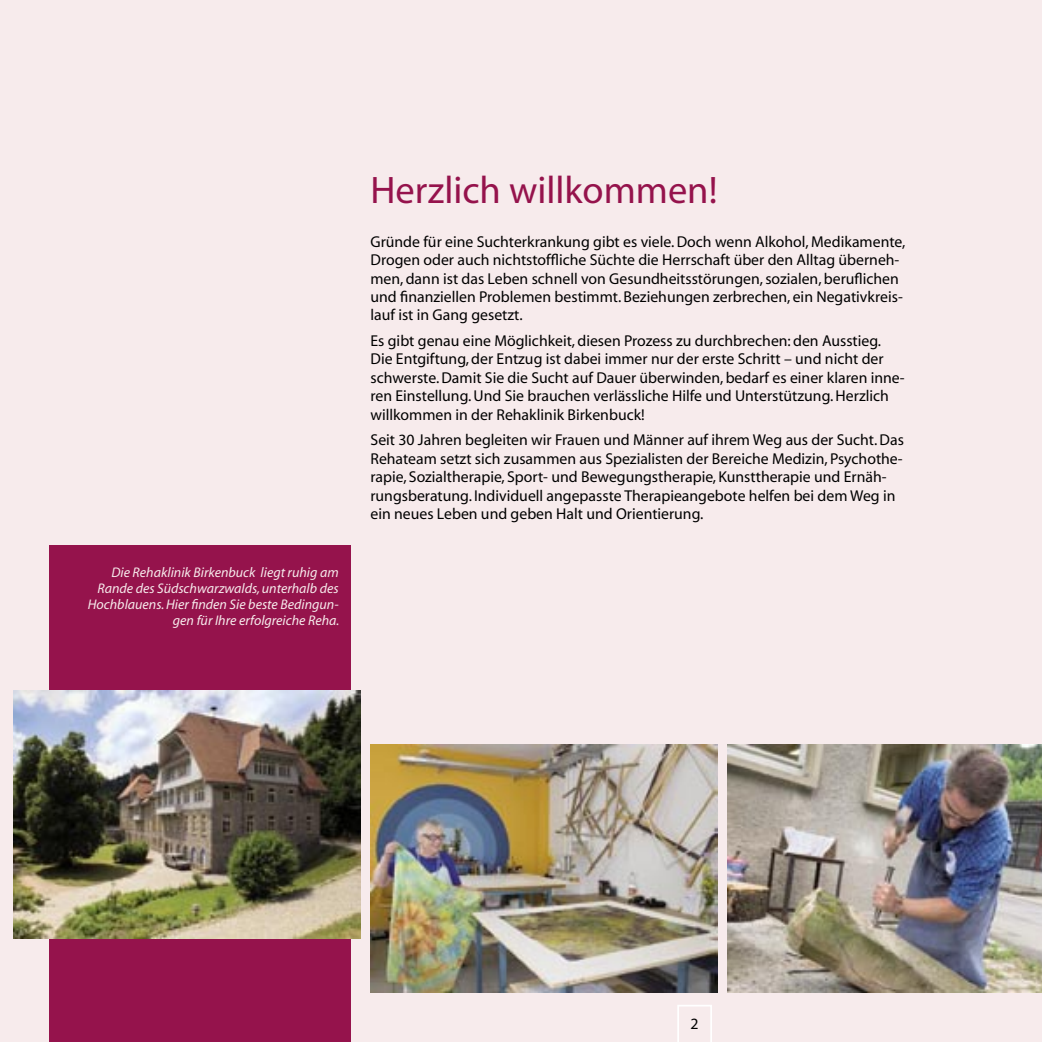
<style>
.page{position:relative;width:1042px;height:1042px;background:#f7ebec}
.page>*{position:absolute;margin:0;border:0;box-sizing:border-box;transform-origin:0 0}
.headline{font:38.5px "Myriad";color:#95134c}
.Standardtext{font:15.75px/18.4px "Myriad";color:#000}
.bildtext{font:italic 14px/15.8px "Myriad";color:#f7ebec;text-align:right}
.s1{color:#f5e8e7}
</style>
<div class="page">
<svg style="left:677px;top:1005px;width:35px;height:37px"></svg>
<div style="left:50px;top:546px;width:301px;height:496px;background:#95134c"></div>
<img style="left:370px;top:744px;width:348px;height:248px">
<img style="left:13px;top:690px;width:347px;height:248px">
<img style="left:728px;top:744px;width:314px;height:248px">
<p class="bildtext" style="left:88px;top:565px;width:253px">Die Rehaklinik Birkenbuck liegt ruhig am Rande des Südschwarzwalds, unterhalb des Hochblauens. Hier finden Sie beste Bedingun&shy;gen für Ihre erfolgreiche Reha<span class="s1">.</span></p>
<p class="headline" style="left:370px;top:171px;width:348px">Herzlich willkommen!</p>
<p class="Standardtext" style="left:370px;top:233px;width:536px">Gründe für eine Suchterkrankung gibt es viele. Doch wenn Alkohol, Medikamente, Drogen oder auch nichtstoffliche Süchte die Herrschaft über den Alltag überneh&shy;men, dann ist das Leben schnell von Gesundheitsstörungen, sozialen, beruflichen und finanziellen Problemen bestimmt. Beziehungen zerbrechen, ein Negativkreis&shy;lauf ist in Gang gesetzt.</p>
<p class="Standardtext" style="left:370px;top:332px;width:536px">Es gibt genau eine Möglichkeit, diesen Prozess zu durchbrechen: den Ausstieg.<br>Die Entgiftung, der Entzug ist dabei immer nur der erste Schritt – und nicht der schwerste. Damit Sie die Sucht auf Dauer überwinden, bedarf es einer klaren inne&shy;ren Einstellung. Und Sie brauchen verlässliche Hilfe und Unterstützung. Herzlich willkommen in der Rehaklinik Birkenbuck!</p>
<p class="Standardtext" style="left:370px;top:432px;width:535px">Seit 30 Jahren begleiten wir Frauen und Männer auf ihrem Weg aus der Sucht. Das Rehateam setzt sich zusammen aus Spezialisten der Bereiche Medizin, Psychothe&shy;rapie, Sozialtherapie, Sport- und Bewegungstherapie, Kunsttherapie und Ernäh&shy;rungsberatung. Individuell angepasste Therapieangebote helfen bei dem Weg in ein neues Leben und geben Halt und Orientierung.</p>
<p class="Standardtext" style="left:690px;top:1015px;width:10px">2</p>
</div>
